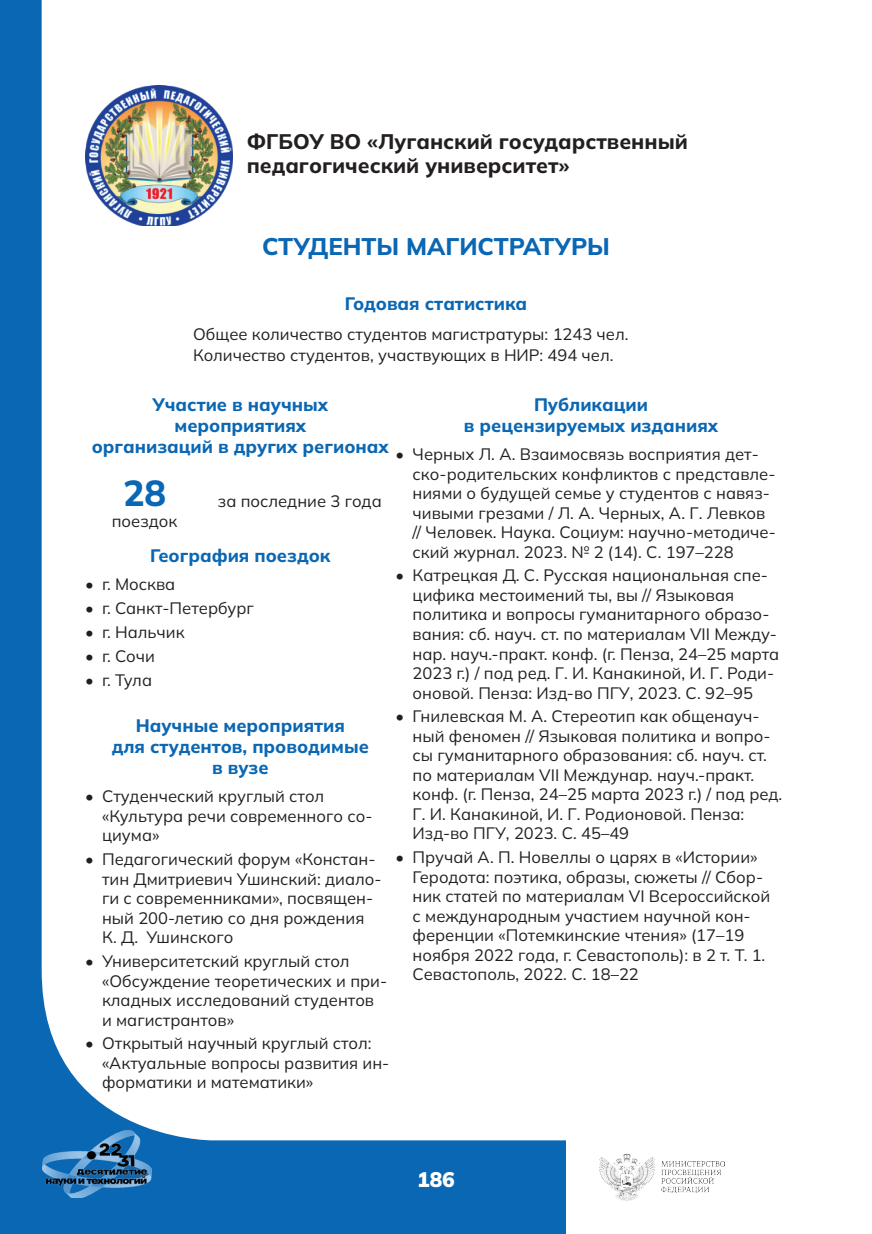
<style>
.page{position:relative;width:872px;height:1234px;background:#fff}
.page>*{position:absolute;margin:0;border:0;box-sizing:border-box;transform-origin:0 0}
.t1{font:800 36px "Mulish";color:#0a67b3}
.t2{font:800 24px "Mulish";color:#0a67b3}
.t3{font:800 21px/24px "Mulish";color:#231f20}
.t4{font:900 21px "Mulish";color:#fff}
.t5{font:800 18px/21px "Mulish";color:#0a67b3;text-align:center}
.t6{font:16.5px/19.5px "Mulish";color:#231f20}
</style>
<div class="page">
<div style="left:0;top:0;width:566px;height:1233px;background:#0a67b3"></div>
<div style="left:42px;top:0;width:524px;height:1140px;background:#fff"></div>
<img style="left:42px;top:1129px;width:109px;height:68px">
<img style="left:600px;top:1153px;width:125px;height:46px">
<img style="left:85px;top:85px;width:147px;height:140px">
<p class="t3" style="left:247px;top:129px;width:443px">ФГБОУ ВО «Луганский государственный педагогический университет»</p>
<h2 class="t2" style="left:262px;top:230px;width:349px">Студенты магистратуры</h2>
<p class="t5" style="left:345px;top:293px;width:184px">Годовая статистика</p>
<p class="t6" style="left:193px;top:323px;width:437px;line-height:21px;text-indent:13px">бщее количество студентов магистратуры: 1243 чел.<br>Количество студентов, участвующих в НИ Р: 494 чел.</p>
<p class="t5" style="left:92px;top:393px;width:298px">Участие в научных мероприятиях<br>организаций в других регионах</p>
<p class="t5" style="left:464px;top:393px;width:256px">Публикации<br>в рецензируемых изданиях</p>
<p class="t6" style="left:85px;top:324px;width:41px">О</p>
<p class="t6" style="left:412px;top:444px;width:365px;text-indent:-17px">• Черных Л. А. Взаимосвязь восприятия дет&shy;ско-родительских конфликтов с представле&shy;ниями о будущей семье у студентов с навяз&shy;чивыми грезами / Л. А. Черных, А. Г. Левков // Человек. Наука. Социум: научно-методиче&shy;ский журнал. 2023. № 2 (14). С. 197–228</p>
<p class="t6" style="left:412px;top:565px;width:368px;text-indent:-17px">• Катрецкая Д. С. Русская национальная спе&shy;цифика местоимений ты, вы // Языковая политика и вопросы гуманитарного образо&shy;вания: сб. науч. ст. по материалам VII Между&shy;нар. науч.-практ. конф. (г. Пенза, 24–25 марта 2023 г.) / под ред. Г. И . Канакиной, И . Г. Роди&shy;оновой. Пенза: Изд-во ПГУ, 2023. С. 92–95</p>
<p class="t6" style="left:412px;top:706px;width:371px;text-indent:-17px">• Гнилевская М. А. Стереотип как общенауч&shy;ный феномен // Языковая политика и вопро&shy;сы гуманитарного образования: сб. науч. ст. по материалам VII Междунар. науч.-практ. конф. (г. Пенза, 24–25 марта 2023 г.) / под ред.<br>Г. И. Канакиной, И. Г. Родионовой. Пенза:<br>Изд-во ПГУ, 2023. С. 45–49</p>
<p class="t6" style="left:412px;top:847px;width:359px;text-indent:-17px">• Пручай А. П. Новеллы о царях в «Истории» Геродота: поэтика, образы, сюжеты // Сбор&shy;ник статей по материалам VI Всероссийской с международным участием научной кон&shy;ференции «Потемкинские чтения» (17–19 ноября 2022 года, г. Севастополь): в 2 т. Т. 1.<br>Севастополь, 2022. С. 18–22</p>
<h1 class="t1" style="left:123px;top:468px;width:45px">28</h1>
<p class="t6" style="left:112px;top:510px;width:67px">поездок</p>
<p class="t6" style="left:218px;top:490px;width:165px">за последние 3 года</p>
<p class="t5" style="left:150px;top:544px;width:182px">География поездок</p>
<p class="t6" style="left:85px;top:574px;width:92px">• г. Москва</p>
<p class="t6" style="left:85px;top:598px;width:170px">• г. Санкт-Петербург</p>
<p class="t6" style="left:85px;top:621px;width:101px">• г. Нальчик</p>
<p class="t6" style="left:85px;top:645px;width:71px">• г. Сочи</p>
<p class="t6" style="left:85px;top:669px;width:68px">• г. Тула</p>
<p class="t5" style="left:112px;top:714px;width:259px">Научные мероприятия<br>для студентов, проводимые в вузе</p>
<p class="t6" style="left:102px;top:786px;width:272px;text-indent:-17px">• Студенческий круглый стол «Культура речи современного со&shy;циума»</p>
<p class="t6" style="left:102px;top:848px;width:281px;text-indent:-17px">• Педагогический форум «Констан&shy;тин Дмитриевич Ушинский: диало&shy;ги с современниками», посвящен&shy;ный 200-летию со дня рождения<br>К. Д. Ушинского</p>
<p class="t6" style="left:102px;top:950px;width:286px;text-indent:-17px">• Университетский круглый стол «Обсуждение теоретических и при&shy;кладных исследований студентов и магистрантов»</p>
<p class="t6" style="left:102px;top:1033px;width:289px;text-indent:-17px">• Открытый научный круглый стол: «Актуальные вопросы развития ин&shy;форматики и математики»</p>
<p class="t4" style="left:417px;top:1164px;width:39px">186</p>
</div>
